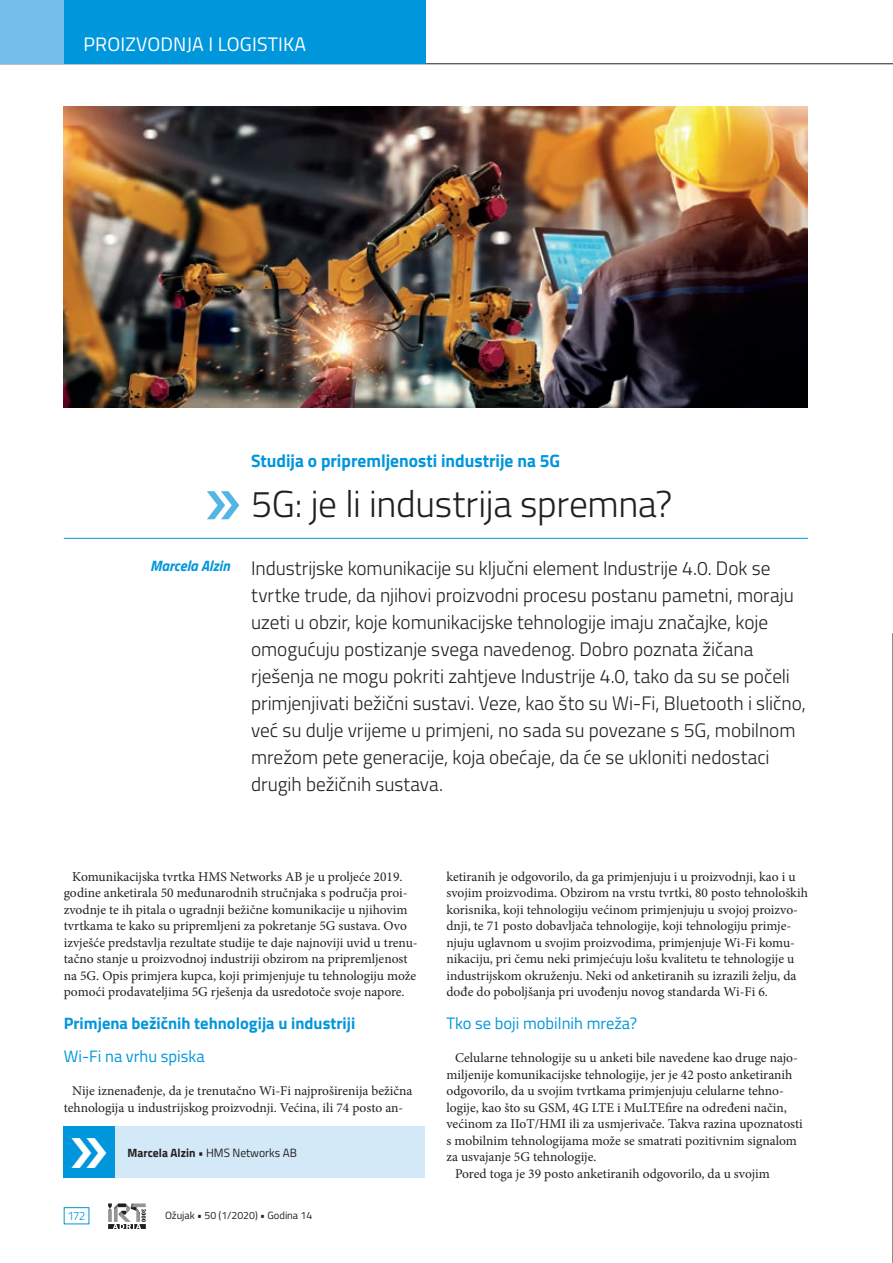
<style>
.page{position:relative;width:893px;height:1263px;background:#fff}
.page>*{position:absolute;margin:0;border:0;box-sizing:border-box;transform-origin:0 0}
.Članek_naslov{font:300 37.5px "Titillium";letter-spacing:-.01em;color:#231f20}
.Članek_naslov-2{font:300 19.5px/27px "Titillium";letter-spacing:-.005em;color:#231f20}
.t1{font:19.5px "Titillium";letter-spacing:.01em;color:#fff}
.Članek_nadnaslov{font:700 18px "Titillium";color:#0096db}
.Vsebina_-_podnaslov{font:16.5px "Titillium";color:#0096db}
.Vsebina_-_podnaslov-2{font:700 16.5px "Titillium";color:#0096db}
.Avtor_članka{font:italic 700 15px "Titillium";color:#0096db}
.vsebina_-_body_text{font:13.5px/16.5px "Minion Pro";color:#231f20}
.O_avtorju{font:12px "Titillium";color:#231f20}
.t2{font:300 12px "Titillium";color:#0096db}
.t3{font:10.5px "Titillium";color:#231f20}
.s1{font-weight:700}
</style>
<div class="page">
<svg style="left:108px;top:1203px;width:38px;height:26px"></svg>
<div style="left:64px;top:1207px;width:25px;height:17px;border:1px solid #0096db"></div>
<svg style="left:207px;top:491px;width:32px;height:28px"></svg>
<hr style="left:64px;top:538px;width:744px;height:1px;background:#0096db">
<div style="left:64px;top:1127px;width:361px;height:51px;background:#d4e9f8"></div>
<div style="left:64px;top:1127px;width:51px;height:51px;background:#0096db"></div>
<img style="left:64px;top:106px;width:744px;height:301px">
<hr style="left:0;top:63px;width:893px;height:1px;background:#231f20">
<div style="left:0;top:0;width:64px;height:64px;background:#73bfea"></div>
<div style="left:64px;top:0;width:361px;height:64px;background:#0096db"></div>
<svg style="left:892px;top:633px;width:1px;height:630px"></svg>
<h2 class="t1" style="left:83px;top:30px;width:224px">PROIZVODNJA I LOGISTIKA</h2>
<p class="Avtor_članka" style="left:150px;top:554px;width:81px">Marcela Alzin</p>
<p class="Članek_nadnaslov" style="left:251px;top:447px;width:311px">Studija o pripremljenosti industrije na 5G</p>
<p class="Članek_naslov" style="left:251px;top:476px;width:423px">5G: je li industrija spremna?</p>
<p class="Članek_naslov-2" style="left:251px;top:553px;width:556px">Industrijske komunikacije su ključni element Industrije 4.0. Dok se tvrtke trude, da njihovi proizvodni procesu postanu pametni, moraju uzeti u obzir, koje komunikacijske tehnologije imaju značajke, koje omogućuju postizanje svega navedenog. Dobro poznata žičana rješenja ne mogu pokriti zahtjeve Industrije 4.0, tako da su se počeli primjenjivati bežični sustavi. Veze, kao što su Wi-Fi, Bluetooth i slično, već su dulje vrijeme u primjeni, no sada su povezane s 5G, mobilnom mrežom pete generacije, koja obećaje, da će se ukloniti nedostaci drugih bežičnih sustava.</p>
<p class="vsebina_-_body_text" style="left:64px;top:868px;width:355px;text-indent:9px">Komunikacijska tvrtka HMS Networks AB je u proljeće 2019. godine anketirala 50 međunarodnih stručnjaka s područja proi&shy;zvodnje te ih pitala o ugradnji bežične komunikacije u njihovim tvrtkama te kako su pripremljeni za pokretanje 5G sustava. Ovo izvješće predstavlja rezultate studije te daje najnoviji uvid u trenu&shy;tačno stanje u proizvodnoj industriji obzirom na pripremljenost na 5G. Opis primjera kupca, koji primjenjuje tu tehnologiju može pomoći prodavateljima 5G rješenja da usredotoče svoje napore.</p>
<p class="Vsebina_-_podnaslov-2" style="left:64px;top:1011px;width:293px">Primjena bežičnih tehnologija u industriji</p>
<p class="Vsebina_-_podnaslov" style="left:64px;top:1044px;width:142px">Wi-Fi na vrhu spiska</p>
<p class="vsebina_-_body_text" style="left:64px;top:1083px;width:350px;text-indent:9px">Nije iznenađenje, da je trenutačno Wi-Fi najproširenija bežična tehnologija u industrijskog proizvodnji. Većina, ili 74 posto an-</p>
<p class="O_avtorju" style="left:128px;top:1144px;width:171px"><span class="s1">Marcela Alzin</span> • HMS Networks AB</p>
<p class="t2" style="left:67px;top:1207px;width:20px">172</p>
<p class="t3" style="left:165px;top:1207px;width:149px">Ožujak • 50 (1/2020) • Godina 14</p>
<p class="vsebina_-_body_text" style="left:446px;top:868px;width:363px">ketiranih je odgovorilo, da ga primjenjuju i u proizvodnji, kao i u svojim proizvodima. Obzirom na vrstu tvrtki, 80 posto tehnoloških korisnika, koji tehnologiju većinom primjenjuju u svojoj proizvo&shy;dnji, te 71 posto dobavljača tehnologije, koji tehnologiju primje&shy;njuju uglavnom u svojim proizvodima, primjenjuje Wi-Fi komu&shy;nikaciju, pri čemu neki primjećuju lošu kvalitetu te tehnologije u industrijskom okruženju. Neki od anketiranih su izrazili želju, da dođe do poboljšanja pri uvođenju novog standarda Wi-Fi 6.</p>
<p class="Vsebina_-_podnaslov" style="left:446px;top:1011px;width:192px">Tko se boji mobilnih mreža?</p>
<p class="vsebina_-_body_text" style="left:446px;top:1050px;width:358px;text-indent:9px">Celularne tehnologije su u anketi bile navedene kao druge najo&shy;miljenije komunikacijske tehnologije, jer je 42 posto anketiranih odgovorilo, da u svojim tvrtkama primjenjuju celularne tehno&shy;logije, kao što su GSM, 4G LTE i MuLTEfire na određeni način, većinom za IIoT/HMI ili za usmjerivače. Takva razina upoznatosti s mobilnim tehnologijama može se smatrati pozitivnim signalom za usvajanje 5G tehnologije.</p>
<p class="vsebina_-_body_text" style="left:455px;top:1165px;width:316px">Pored toga je 39 posto anketiranih odgovorilo, da u svojim</p>
</div>
